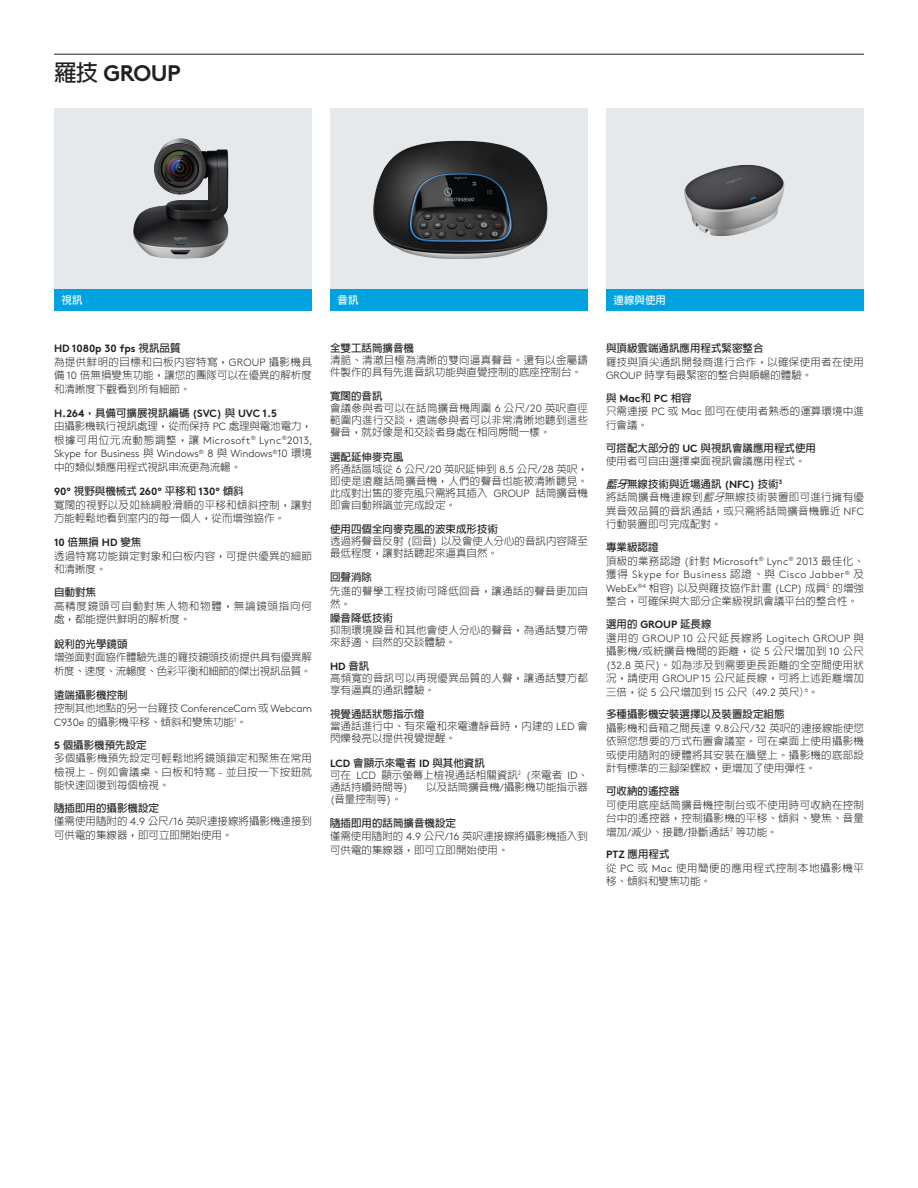
<style>
.page{position:relative;width:918px;height:1188px;background:#fff}
.page>*{position:absolute;margin:0;border:0;box-sizing:border-box;transform-origin:0 0}
.t1{font:700 22.5px "Brown Pro";letter-spacing:-.025em;color:#231f20}
.Chart-Body{font:300 10.5px/13.5px "AR Hei B5";color:#231f20;text-align:justify}
.Chart-Subhd{font:700 10.5px "AR Hei B5";color:#231f20}
.Chart-Body-2{font:300 10.5px/13.5px "AR Hei B5";letter-spacing:.025em;color:#231f20}
.Chart-Subhd-2{font:700 10.5px "Brown Pro";color:#231f20}
.Chart-Body-3{font:300 10.5px/13.5px "AR Hei B5";letter-spacing:-.02em;color:#231f20}
.Chart-Subhd-3{font:300 10.5px/13.5px "AR Hei B5";color:#231f20}
.Chart-Body-4{font:300 10.5px/13.5px "AR Hei B5";letter-spacing:.07em;color:#231f20}
.Chart-Body-5{font:300 10.5px/13.5px "AR Hei B5";letter-spacing:.055em;color:#231f20}
.Chart-Subhd-4{font:300 10.5px/13.5px "AR Hei B5";letter-spacing:.025em;color:#231f20}
.Text_in_Box{font:700 10.5px "AR Hei B5";color:#fff}
.s1{font-family:"AR Hei B5"}
.s2{font-family:"Brown Pro"}
.s3{font-style:italic}
</style>
<div class="page">
<hr style="left:54px;top:54px;width:810px;height:1px;background:#231f20">
<div style="left:54px;top:108px;width:258px;height:186px;background:#e6e9eb"></div>
<div style="left:606px;top:108px;width:258px;height:186px;background:#e6e9eb"></div>
<div style="left:330px;top:108px;width:258px;height:186px;background:#e6e9eb"></div>
<div style="left:54px;top:289px;width:258px;height:22px;background:#00a3e0"></div>
<div style="left:330px;top:289px;width:258px;height:22px;background:#00a3e0"></div>
<div style="left:606px;top:289px;width:258px;height:22px;background:#00a3e0"></div>
<img style="left:373px;top:140px;width:175px;height:119px">
<img style="left:133px;top:138px;width:96px;height:121px">
<img style="left:684px;top:165px;width:101px;height:71px">
<h1 class="t1" style="left:54px;top:55px;width:128px"><span class="s1">羅技</span> GROUP</h1>
<p class="Text_in_Box" style="left:62px;top:295px;width:22px">視訊</p>
<p class="Text_in_Box" style="left:338px;top:295px;width:22px">音訊</p>
<p class="Text_in_Box" style="left:614px;top:295px;width:54px">連線與使用</p>
<p class="Chart-Subhd-2" style="left:54px;top:340px;width:128px">HD 1080p 30 fps <span class="s1">視訊品質</span></p>
<p class="Chart-Body" style="left:54px;top:355px;width:260px">為提供鮮明的目標和白板內容特寫，<span class="s2">GROUP</span> 攝影機具備 <span class="s2">10</span> 倍無損變焦功能，讓您的團隊可以在優異的解析度和清晰度下觀看到所有細節。</p>
<p class="Chart-Subhd-2" style="left:54px;top:405px;width:224px">H.264<span class="s1">，具備可擴展視訊編碼</span> (SVC) <span class="s1">與</span> UVC 1.5</p>
<p class="Chart-Body" style="left:54px;top:420px;width:260px">由攝影機執行視訊處理，從而保持 <span class="s2">PC</span> 處理與電池電力，根據可用位元流動態調整，讓 <span class="s2">Microsoft</span><sup>®</sup> <span class="s2">Lync</span><sup>®</sup><span class="s2">2013, Skype for Business</span> 與 <span class="s2">Windows</span><sup>®</sup> <span class="s2">8</span> 與 <span class="s2">Windows</span><sup>®</sup><span class="s2">10</span> 環境中的類似類應用程式視訊串流更為流暢。</p>
<p class="Chart-Subhd-2" style="left:54px;top:483px;width:191px">90° <span class="s1">視野與機械式</span> 260° <span class="s1">平移和</span> 130° <span class="s1">傾斜</span></p>
<p class="Chart-Body-2" style="left:54px;top:498px;width:260px">寬闊的視野以及如絲綢般滑順的平移和傾斜控制，讓對方能輕鬆地看到室內的每一個人，從而增強協作。</p>
<p class="Chart-Subhd" style="left:54px;top:537px;width:89px"><span class="s2">10</span> 倍無損 <span class="s2">HD</span> 變焦</p>
<p class="Chart-Body-2" style="left:54px;top:549px;width:260px">透過特寫功能鎖定對象和白板內容，可提供優異的細節和清晰度。</p>
<p class="Chart-Subhd" style="left:54px;top:587px;width:43px">自動對焦</p>
<p class="Chart-Body-4" style="left:54px;top:599px;width:259px">高精度鏡頭可自動對焦人物和物體，無論鏡頭指向何處，都能提供鮮明的解析度。</p>
<p class="Chart-Subhd" style="left:54px;top:638px;width:75px">銳利的光學鏡頭</p>
<p class="Chart-Body-3" style="left:54px;top:650px;width:259px">增強面對面協作體驗先進的羅技鏡頭技術提供具有優異解析度、速度、流暢度、色彩平衡和細節的傑出視訊品質。</p>
<p class="Chart-Subhd" style="left:54px;top:690px;width:75px">遠端攝影機控制</p>
<p class="Chart-Body" style="left:54px;top:702px;width:260px">控制其他地點的另一台羅技 <span class="s2">ConferenceCam</span> 或 <span class="s2">Webcam<br>C930e</span> 的攝影機平移、傾斜和變焦功能<sup>1</sup>。</p>
<p class="Chart-Subhd" style="left:54px;top:739px;width:94px"><span class="s2">5</span> 個攝影機預先設定</p>
<p class="Chart-Body" style="left:54px;top:751px;width:260px">多個攝影機預先設定可輕鬆地將鏡頭鎖定和聚焦在常用檢視上 <span class="s2">-</span> 例如會議桌、白板和特寫 <span class="s2">-</span> 並且按一下按鈕就能快速回復到每個檢視。</p>
<p class="Chart-Subhd" style="left:54px;top:803px;width:106px">隨插即用的攝影機設定</p>
<p class="Chart-Body" style="left:54px;top:815px;width:259px">僅需使用隨附的 <span class="s2">4.9</span> 公尺<span class="s2">/16</span> 英呎連接線將攝影機連接到可供電的集線器，即可立即開始使用。</p>
<p class="Chart-Subhd" style="left:330px;top:343px;width:85px">全雙工話筒擴音機</p>
<p class="Chart-Body" style="left:330px;top:354px;width:260px;line-height:12px">清脆、清澈且極為清晰的雙向逼真聲音。還有以金屬鑄件製作的具有先進音訊功能與直覺控制的底座控制台。</p>
<p class="Chart-Subhd" style="left:330px;top:391px;width:54px">寬闊的音訊</p>
<p class="Chart-Body" style="left:330px;top:402px;width:260px;line-height:12px">會議參與者可以在話筒擴音機周圍 <span class="s2">6</span> 公尺<span class="s2">/20</span> 英呎直徑範圍內進行交談，遠端參與者可以非常清晰地聽到這些聲音，就好像是和交談者身處在相同房間一樣。</p>
<p class="Chart-Subhd" style="left:330px;top:451px;width:75px">選配延伸麥克風</p>
<p class="Chart-Body" style="left:330px;top:463px;width:260px;line-height:12px">將通話區域從 <span class="s2">6</span> 公尺<span class="s2">/20</span> 英呎延伸到 <span class="s2">8.5</span> 公尺<span class="s2">/28</span> 英呎，即使是遠離話筒擴音機，人們的聲音也能被清晰聽見。此成對出售的麥克風只需將其插入 <span class="s2">GROUP</span> 話筒擴音機即會自動辨識並完成設定。</p>
<p class="Chart-Subhd" style="left:330px;top:524px;width:169px">使用四個全向麥克風的波束成形技術</p>
<p class="Chart-Body" style="left:330px;top:535px;width:259px;line-height:12px">透過將聲音反射 <span class="s2">(</span>回音<span class="s2">)</span> 以及會使人分心的音訊內容降至最低程度，讓對話聽起來逼真自然。</p>
<p class="Chart-Subhd" style="left:330px;top:572px;width:43px">回聲消除</p>
<p class="Chart-Subhd-4" style="left:330px;top:584px;width:260px">先進的聲學工程技術可降低回音，讓通話的聲音更加自然。</p>
<p class="Chart-Subhd" style="left:330px;top:613px;width:64px">噪音降低技術</p>
<p class="Chart-Body-2" style="left:330px;top:624px;width:260px;line-height:12px">抑制環境噪音和其他會使人分心的聲音，為通話雙方帶來舒適、自然的交談體驗。</p>
<p class="Chart-Subhd-2" style="left:330px;top:658px;width:41px">HD <span class="s1">音訊</span></p>
<p class="Chart-Body-2" style="left:330px;top:672px;width:260px;line-height:12px">高頻寬的音訊可以再現優異品質的人聲，讓通話雙方都享有逼真的通訊體驗。</p>
<p class="Chart-Subhd" style="left:330px;top:709px;width:96px">視覺通話狀態指示燈</p>
<p class="Chart-Body" style="left:330px;top:720px;width:259px;line-height:12px">當通話進行中、有來電和來電遭靜音時，內建的 <span class="s2">LED</span> 會閃爍發亮以提供視覺提醒。</p>
<p class="Chart-Subhd" style="left:330px;top:757px;width:156px"><span class="s2">LCD</span> 會顯示來電者 <span class="s2">ID</span> 與其他資訊</p>
<p class="Chart-Body" style="left:330px;top:769px;width:259px;line-height:12px">可在 <span class="s2">LCD</span> 顯示螢幕上檢視通話相關資訊<sup>2</sup> <span class="s2">(</span>來電者 <span class="s2">ID</span>、通話持續時間等<span class="s2">)</span></p>
<p class="Chart-Subhd" style="left:606px;top:343px;width:159px">與頂級雲端通訊應用程式緊密整合</p>
<p class="Chart-Body-2" style="left:606px;top:355px;width:260px">羅技與頂尖通訊開發商進行合作，以確保使用者在使用<br><span class="s2">GROUP</span> 時享有最緊密的整合與順暢的體驗。</p>
<p class="Chart-Subhd-2" style="left:606px;top:390px;width:87px"><span class="s1">與</span> Mac<span class="s1">和</span> PC <span class="s1">相容</span></p>
<p class="Chart-Body" style="left:606px;top:405px;width:259px">只需連接 <span class="s2">PC</span> 或 <span class="s2">Mac</span> 即可在使用者熟悉的運算環境中進行會議。</p>
<p class="Chart-Subhd" style="left:606px;top:442px;width:212px">可搭配大部分的 <span class="s2">UC</span> 與視訊會議應用程式使用</p>
<p class="Chart-Body" style="left:606px;top:454px;width:201px">使用者可自由選擇桌面視訊會議應用程式。</p>
<p class="Chart-Subhd" style="left:606px;top:479px;width:178px"><span class="s3">藍牙</span>無線技術與近場通訊 <span class="s2">(NFC)</span> 技術<sup>3</sup></p>
<p class="Chart-Body" style="left:606px;top:491px;width:260px">將話筒擴音機連線到<span class="s3">藍牙</span>無線技術裝置即可進行擁有優異音效品質的音訊通話，或只需將話筒擴音機靠近 <span class="s2">NFC</span>行動裝置即可完成配對。</p>
<p class="Chart-Subhd" style="left:606px;top:542px;width:54px">專業級認證</p>
<p class="Chart-Body" style="left:606px;top:554px;width:260px">頂級的業務認證 <span class="s2">(</span>針對 <span class="s2">Microsoft</span><sup>®</sup> <span class="s2">Lync</span><sup>®</sup> <span class="s2">2013</span> 最佳化、獲得 <span class="s2">Skype for Business</span> 認證、與 <span class="s2">Cisco Jabber</span><sup>®</sup> 及<span class="s2">WebEx</span><sup>®4</sup> 相容<span class="s2">)</span> 以及與羅技協作計畫 <span class="s2">(LCP)</span> 成員<sup>5</sup> 的增強整合，可確保與大部分企業級視訊會議平台的整合性。</p>
<p class="Chart-Subhd" style="left:606px;top:619px;width:107px">選用的 <span class="s2">GROUP</span> 延長線</p>
<p class="Chart-Body" style="left:606px;top:631px;width:260px">選用的 <span class="s2">GROUP 10</span> 公尺延長線將 <span class="s2">Logitech GROUP</span> 與攝影機<span class="s2">/</span>或統擴音機間的距離，從 <span class="s2">5</span> 公尺增加到 <span class="s2">10</span> 公尺<span class="s2">(32.8</span> 英尺<span class="s2">)</span>。如為涉及到需要更長距離的全空間使用狀況，請使用 <span class="s2">GROUP 15</span> 公尺延長線，可將上述距離增加三倍，從 <span class="s2">5</span> 公尺增加到 <span class="s2">15</span> 公尺 (<span class="s2">49.2</span> 英尺)<sup>6</sup>。</p>
<p class="Chart-Subhd" style="left:606px;top:709px;width:180px">多種攝影機安裝選擇以及裝置設定組態</p>
<p class="Chart-Body" style="left:606px;top:721px;width:260px">攝影機和音箱之間長達 <span class="s2">9.8</span>公尺<span class="s2">/32</span> 英呎的連接線能使您依照您想要的方式布置會議室。可在桌面上使用攝影機或使用隨附的硬體將其安裝在牆壁上。攝影機的底部設計有標準的三腳架螺紋，更增加了使用彈性。</p>
<p class="Chart-Subhd" style="left:606px;top:786px;width:75px">可收納的遙控器</p>
<p class="Chart-Body" style="left:606px;top:798px;width:260px">可使用底座話筒擴音機控制台或不使用時可收納在控制台中的遙控器，控制攝影機的平移、傾斜、變焦、音量增加<span class="s2">/</span>減少、接聽<span class="s2">/</span>掛斷通話<sup>7</sup> 等功能。</p>
<p class="Chart-Subhd" style="left:606px;top:849px;width:65px"><span class="s2">PTZ</span> 應用程式</p>
<p class="Chart-Body-5" style="left:606px;top:861px;width:259px">從 <span class="s2">PC</span> 或 <span class="s2">Mac</span> 使用簡便的應用程式控制本地攝影機平移、傾斜和變焦功能。</p>
<p class="Chart-Body" style="left:426px;top:780px;width:163px">以及話筒擴音機<span class="s2">/</span>攝影機功能指示器</p>
<p class="Chart-Body" style="left:330px;top:792px;width:73px"><span class="s2">(</span>音量控制等<span class="s2">)</span>。</p>
<p class="Chart-Subhd" style="left:330px;top:818px;width:127px">隨插即用的話筒擴音機設定</p>
<p class="Chart-Subhd-3" style="left:330px;top:830px;width:259px">僅需使用隨附的 <span class="s2">4.9</span> 公尺<span class="s2">/16</span> 英呎連接線將攝影機插入到可供電的集線器，即可立即開始使用。</p>
</div>
